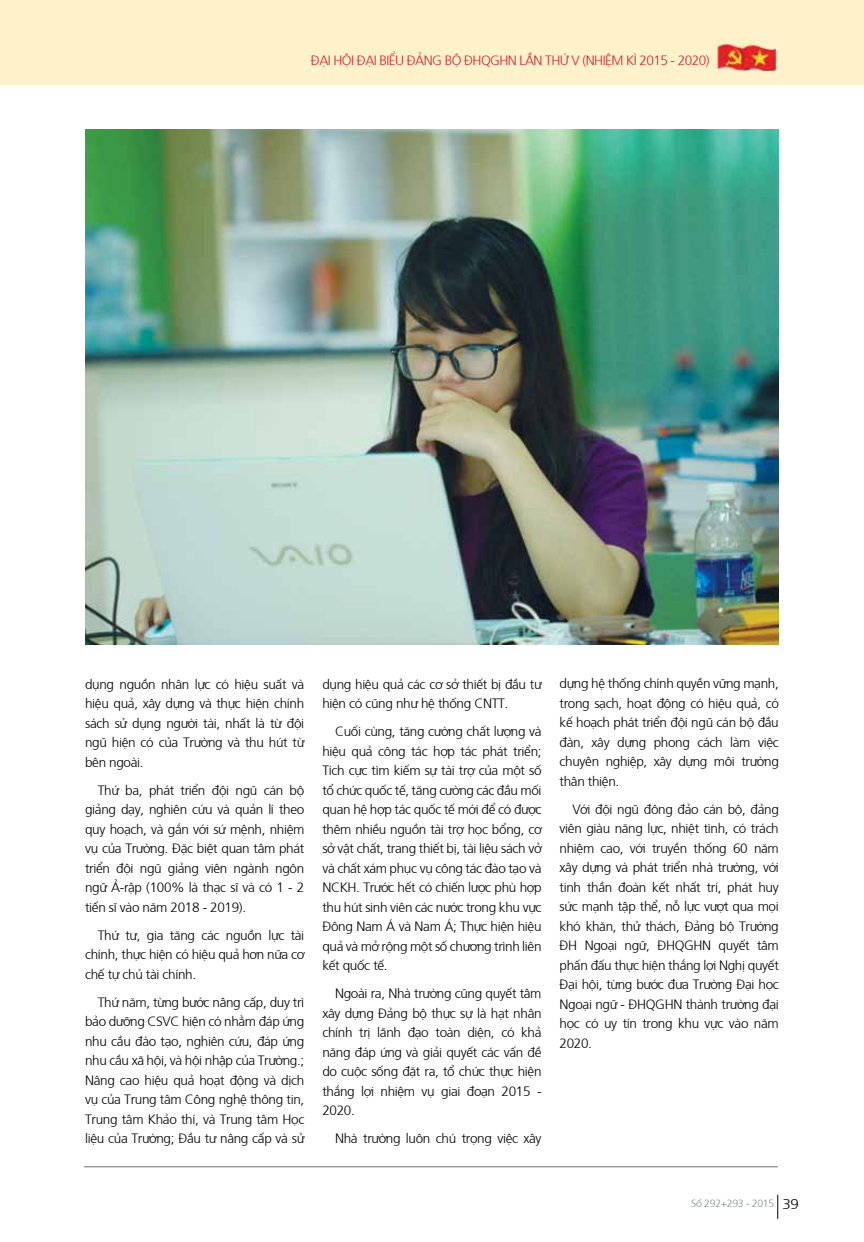
<style>
.page{position:relative;width:864px;height:1242px;background:#fff}
.page>*{position:absolute;margin:0;border:0;box-sizing:border-box;transform-origin:0 0}
.t1{font:300 13.5px/19.5px "Frutiger";letter-spacing:-.025em;color:#000;text-align:justify}
.t2{font:300 13.5px "Frutiger";letter-spacing:-.04em;color:#d2232a}
.t3{font:300 10.5px "Frutiger";letter-spacing:-.03em;color:#828b92}
.s1{font-size:14.25px;color:#000}
</style>
<div class="page">
<hr style="left:84px;top:1166px;width:693px;height:1px;background:#6d6e71">
<svg style="left:777px;top:1194px;width:1px;height:24px"></svg>
<img style="left:85px;top:130px;width:693px;height:514px">
<div style="left:0;top:0;width:863px;height:84px;background:#fff2cb"></div>
<img style="left:715px;top:39px;width:63px;height:32px">
<p class="t2" style="left:311px;top:51px;width:400px">Đại hội Đại biểu Đảng bộ ĐHQGHN lần th ứ V (nhiệm kì 2015 - 2020)</p>
<p class="t1" style="left:85px;top:673px;width:221px">dụng nguồn nhân lực có hiệu suất và hiệu quả, xây dựng và thực hiện chính sách sử dụng người tài, nhất là từ đội ngũ hiện có của Trường và thu hút từ bên ngoài.</p>
<p class="t1" style="left:85px;top:779px;width:221px;text-indent:13px">Thứ ba, phát triển đội ngũ cán bộ giảng dạy, nghiên cứu và quản lí theo quy hoạch, và gắn với sứ mệnh, nhiệm vụ của Trường. Đặc biệt quan tâm phát triển đội ngũ giảng viên ngành ngôn ngữ Ả-rập (100% là thạc sĩ và có 1 - 2 tiến sĩ vào năm 2018 - 2019).</p>
<p class="t1" style="left:85px;top:924px;width:221px;text-indent:13px">Thứ tư, gia tăng các nguồn lực tài chính, thực hiện có hiệu quả hơn nữa cơ chế tự chủ tài chính.</p>
<p class="t1" style="left:85px;top:991px;width:221px;text-indent:13px">Thứ năm, từng bước nâng cấp, duy trì bảo dưỡng CSVC hiện có nhằm đáp ứng nhu cầu đào tạo, nghiên cứu, đáp ứng nhu cầu xã hội, và hội nhập của Trường.; Nâng cao hiệu quả hoạt động và dịch vụ của Trung tâm Công nghệ thông tin, Trung tâm Khảo thí, và Trung tâm Học liệu của Trường; Đầu tư nâng cấp và sử</p>
<p class="t1" style="left:322px;top:673px;width:220px">dụng hiệu quả các cơ sở thiết bị đầu tư hiện có cũng như hệ thống CNTT.</p>
<p class="t1" style="left:322px;top:721px;width:221px;text-indent:13px">Cuối cùng, tăng cường chất lượng và hiệu quả công tác hợp tác phát triển; Tích cực tìm kiếm sự tài trợ của một số tổ chức quốc tế, tăng cường các đầu mối quan hệ hợp tác quốc tế mới để có được thêm nhiều nguồn tài trợ học bổng, cơ sở vật chất, trang thiết bị, tài liệu sách vở và chất xám phục vụ công tác đào tạo và NCKH. Trước hết có chiến lược phù hợp thu hút sinh viên các nước trong khu vực Đông Nam Á và Nam Á; Thực hiện hiệu quả và mở rộng một số chương trình liên kết quốc tế.</p>
<p class="t1" style="left:322px;top:982px;width:221px;text-indent:13px">Ngoài ra, Nhà trường cũng quyết tâm xây dựng Đảng bộ thực sự là hạt nhân chính trị lãnh đạo toàn diện, có khả năng đáp ứng và giải quyết các vấn đề do cuộc sống đặt ra, tổ chức thực hiện thắng lợi nhiệm vụ giai đoạn 2015 - 2020.</p>
<p class="t1" style="left:335px;top:1127px;width:208px">Nhà trường luôn chú trọng việc xây</p>
<p class="t1" style="left:559px;top:673px;width:221px">dựng hệ thống chính quyền vững mạnh, trong sạch, hoạt động có hiệu quả, có kế hoạch phát triển đội ngũ cán bộ đầu đàn, xây dựng phong cách làm việc chuyên nghiệp, xây dựng môi trường thân thiện.</p>
<p class="t1" style="left:559px;top:798px;width:221px;text-indent:13px">Với đội ngũ đông đảo cán bộ, đảng viên giàu năng lực, nhiệt tình, có trách nhiệm cao, với truyền thống 60 năm xây dựng và phát triển nhà trường, với tinh thần đoàn kết nhất trí, phát huy sức mạnh tập thể, nỗ lực vượt qua mọi khó khăn, thử thách, Đảng bộ Trường ĐH Ngoại ngữ, ĐHQGHN quyết tâm phấn đấu thực hiện thắng lợi Nghị quyết Đại hội, từng bước đưa Trường Đại học Ngoại ngữ - ĐHQGHN thành trường đại học có uy tín trong khu vực vào năm 2020.</p>
<p class="t3" style="left:691px;top:1195px;width:109px">Số 292+293 - 2015 <span class="s1">39</span></p>
</div>
